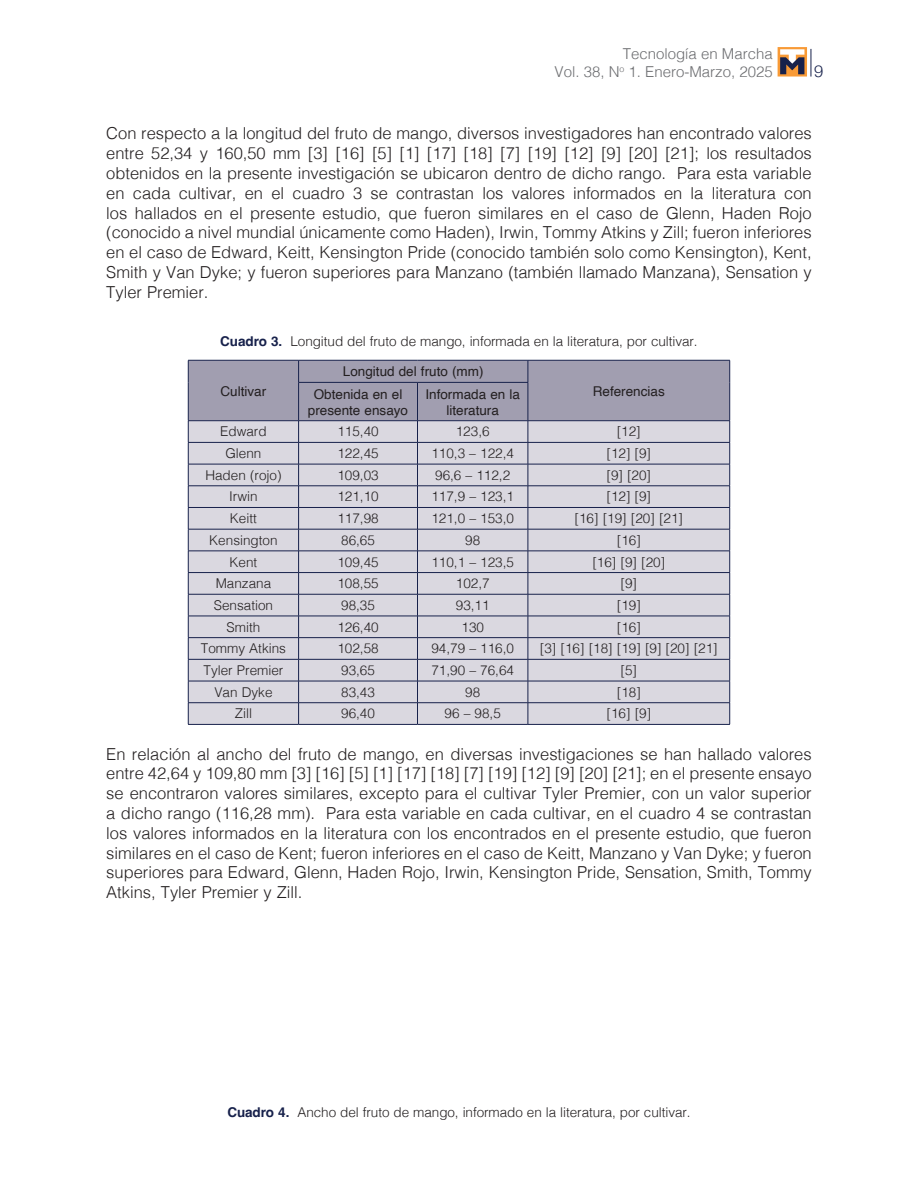
<style>
.page{position:relative;width:918px;height:1188px;background:#fff}
.page>*{position:absolute;margin:0;border:0;box-sizing:border-box;transform-origin:0 0}
.t1{font:300 16.5px/19.8px "Helvetica";color:#231f20;text-align:justify}
.t2{font:300 16.5px "Helvetica Neue";color:#17214b}
.t3{font:300 15px/18px "Helvetica";color:#6c6d70;text-align:right}
.t4{font:300 13.5px "Helvetica";color:#231f20}
.t5{font:13.5px/22px "Helvetica";color:#231f20}
.s1{font-weight:700;color:#17214b}
</style>
<div class="page">
<svg style="left:811px;top:49px;width:1px;height:28px"></svg>
<svg style="left:778px;top:47px;width:29px;height:30px"></svg>
<svg style="left:780px;top:49px;width:24px;height:25px"></svg>
<svg style="left:188px;top:360px;width:542px;height:364px;background:#c7c5d0"></svg>
<hr style="left:188px;top:724px;width:111px;height:1px;background:#17214b">
<hr style="left:299px;top:724px;width:119px;height:1px;background:#17214b">
<hr style="left:418px;top:724px;width:110px;height:1px;background:#17214b">
<hr style="left:528px;top:724px;width:202px;height:1px;background:#17214b">
<p class="t3" style="left:555px;top:43px;width:220px">Tecnología en Marcha<br>Vol. 38, N<sup>o</sup> 1. Enero-Marzo, 2025</p>
<p class="t2" style="left:814px;top:57px;width:11px">9</p>
<p class="t1" style="left:106px;top:122px;width:707px">Con respecto a la longitud del fruto de mango, diversos investigadores han encontrado valores entre 52,34 y 160,50 mm [3] [16] [5] [1] [17] [18] [7] [19] [12] [9] [20] [21]; los resultados obtenidos en la presente investigación se ubicaron dentro de dicho rango. Para esta variable en cada cultivar, en el cuadro 3 se contrastan los valores informados en la literatura con los hallados en el presente estudio, que fueron similares en el caso de Glenn, Haden Rojo (conocido a nivel mundial únicamente como Haden), Irwin, Tommy Atkins y Zill; fueron inferiores en el caso de Edward, Keitt, Kensington Pride (conocido también solo como Kensington), Kent, Smith y Van Dyke; y fueron superiores para Manzano (también llamado Manzana), Sensation y Tyler Premier.</p>
<p class="t4" style="left:220px;top:329px;width:479px"><span class="s1">Cuadro 3.</span> Longitud del fruto de mango, informada en la literatura, por cultivar.</p>
<p class="t5" style="left:221px;top:380px;width:47px">Cultivar</p>
<p class="t5" style="left:314px;top:361px;width:171px;text-indent:29px">Longitud del fruto (mm)<br>Obtenida en el</p>
<p class="t5" style="left:593px;top:380px;width:74px">Referencias</p>
<p class="t5" style="left:425px;top:386px;width:96px;line-height:16.2px;text-align:center">Informada en la literatura</p>
<p class="t5" style="left:308px;top:399px;width:102px">presente ensayo</p>
<p class="t4" style="left:220px;top:420px;width:48px">Edward</p>
<p class="t4" style="left:337px;top:420px;width:43px">115,40</p>
<p class="t4" style="left:456px;top:420px;width:35px">123,6</p>
<p class="t4" style="left:617px;top:420px;width:26px">[12]</p>
<p class="t4" style="left:225px;top:442px;width:38px">Glenn</p>
<p class="t4" style="left:337px;top:442px;width:43px">122,45</p>
<p class="t4" style="left:431px;top:442px;width:84px">110,3 – 122,4</p>
<p class="t4" style="left:607px;top:442px;width:46px">[12] [9]</p>
<p class="t4" style="left:205px;top:464px;width:78px">Haden (rojo)</p>
<p class="t4" style="left:337px;top:464px;width:43px">109,03</p>
<p class="t4" style="left:435px;top:464px;width:77px">96,6 – 112,2</p>
<p class="t4" style="left:607px;top:464px;width:46px">[9] [20]</p>
<p class="t4" style="left:229px;top:485px;width:30px">Irwin</p>
<p class="t4" style="left:337px;top:485px;width:43px">121,10</p>
<p class="t4" style="left:431px;top:485px;width:84px">117,9 – 123,1</p>
<p class="t4" style="left:607px;top:485px;width:46px">[12] [9]</p>
<p class="t4" style="left:230px;top:507px;width:29px">Keitt</p>
<p class="t4" style="left:337px;top:507px;width:43px">117,98</p>
<p class="t4" style="left:431px;top:507px;width:84px">121,0 – 153,0</p>
<p class="t4" style="left:575px;top:507px;width:110px">[16] [19] [20] [21]</p>
<p class="t4" style="left:209px;top:529px;width:70px">Kensington</p>
<p class="t4" style="left:341px;top:529px;width:35px">86,65</p>
<p class="t4" style="left:465px;top:529px;width:17px">98</p>
<p class="t4" style="left:617px;top:529px;width:26px">[16]</p>
<p class="t4" style="left:230px;top:550px;width:29px">Kent</p>
<p class="t4" style="left:337px;top:550px;width:43px">109,45</p>
<p class="t4" style="left:431px;top:550px;width:84px">110,1 – 123,5</p>
<p class="t4" style="left:592px;top:550px;width:74px">[16] [9] [20]</p>
<p class="t4" style="left:216px;top:572px;width:57px">Manzana</p>
<p class="t4" style="left:337px;top:572px;width:43px">108,55</p>
<p class="t4" style="left:456px;top:572px;width:35px">102,7</p>
<p class="t4" style="left:621px;top:572px;width:18px">[9]</p>
<p class="t4" style="left:214px;top:594px;width:61px">Sensation</p>
<p class="t4" style="left:341px;top:594px;width:35px">98,35</p>
<p class="t4" style="left:456px;top:594px;width:35px">93,11</p>
<p class="t4" style="left:617px;top:594px;width:26px">[19]</p>
<p class="t4" style="left:227px;top:615px;width:35px">Smith</p>
<p class="t4" style="left:337px;top:615px;width:43px">126,40</p>
<p class="t4" style="left:462px;top:615px;width:24px">130</p>
<p class="t4" style="left:617px;top:615px;width:26px">[16]</p>
<p class="t4" style="left:201px;top:637px;width:87px">Tommy Atkins</p>
<p class="t4" style="left:337px;top:637px;width:43px">102,58</p>
<p class="t4" style="left:431px;top:637px;width:84px">94,79 – 116,0</p>
<p class="t4" style="left:540px;top:637px;width:179px">[3] [16] [18] [19] [9] [20] [21]</p>
<p class="t4" style="left:204px;top:659px;width:81px">Tyler Premier</p>
<p class="t4" style="left:341px;top:659px;width:35px">93,65</p>
<p class="t4" style="left:431px;top:659px;width:84px">71,90 – 76,64</p>
<p class="t4" style="left:621px;top:659px;width:18px">[5]</p>
<p class="t4" style="left:214px;top:680px;width:60px">Van Dyke</p>
<p class="t4" style="left:341px;top:680px;width:35px">83,43</p>
<p class="t4" style="left:465px;top:680px;width:17px">98</p>
<p class="t4" style="left:617px;top:680px;width:26px">[18]</p>
<p class="t4" style="left:235px;top:702px;width:19px">Zill</p>
<p class="t4" style="left:341px;top:702px;width:35px">96,40</p>
<p class="t4" style="left:445px;top:702px;width:58px">96 – 98,5</p>
<p class="t4" style="left:607px;top:702px;width:46px">[16] [9]</p>
<p class="t1" style="left:106px;top:743px;width:707px">En relación al ancho del fruto de mango, en diversas investigaciones se han hallado valores entre 42,64 y 109,80 mm [3] [16] [5] [1] [17] [18] [7] [19] [12] [9] [20] [21]; en el presente ensayo se encontraron valores similares, excepto para el cultivar Tyler Premier, con un valor superior a dicho rango (116,28 mm). Para esta variable en cada cultivar, en el cuadro 4 se contrastan los valores informados en la literatura con los encontrados en el presente estudio, que fueron similares en el caso de Kent; fueron inferiores en el caso de Keitt, Manzano y Van Dyke; y fueron superiores para Edward, Glenn, Haden Rojo, Irwin, Kensington Pride, Sensation, Smith, Tommy Atkins, Tyler Premier y Zill.</p>
<p class="t4" style="left:227px;top:1101px;width:465px"><span class="s1">Cuadro 4.</span> Ancho del fruto de mango, informado en la literatura, por cultivar.</p>
</div>
